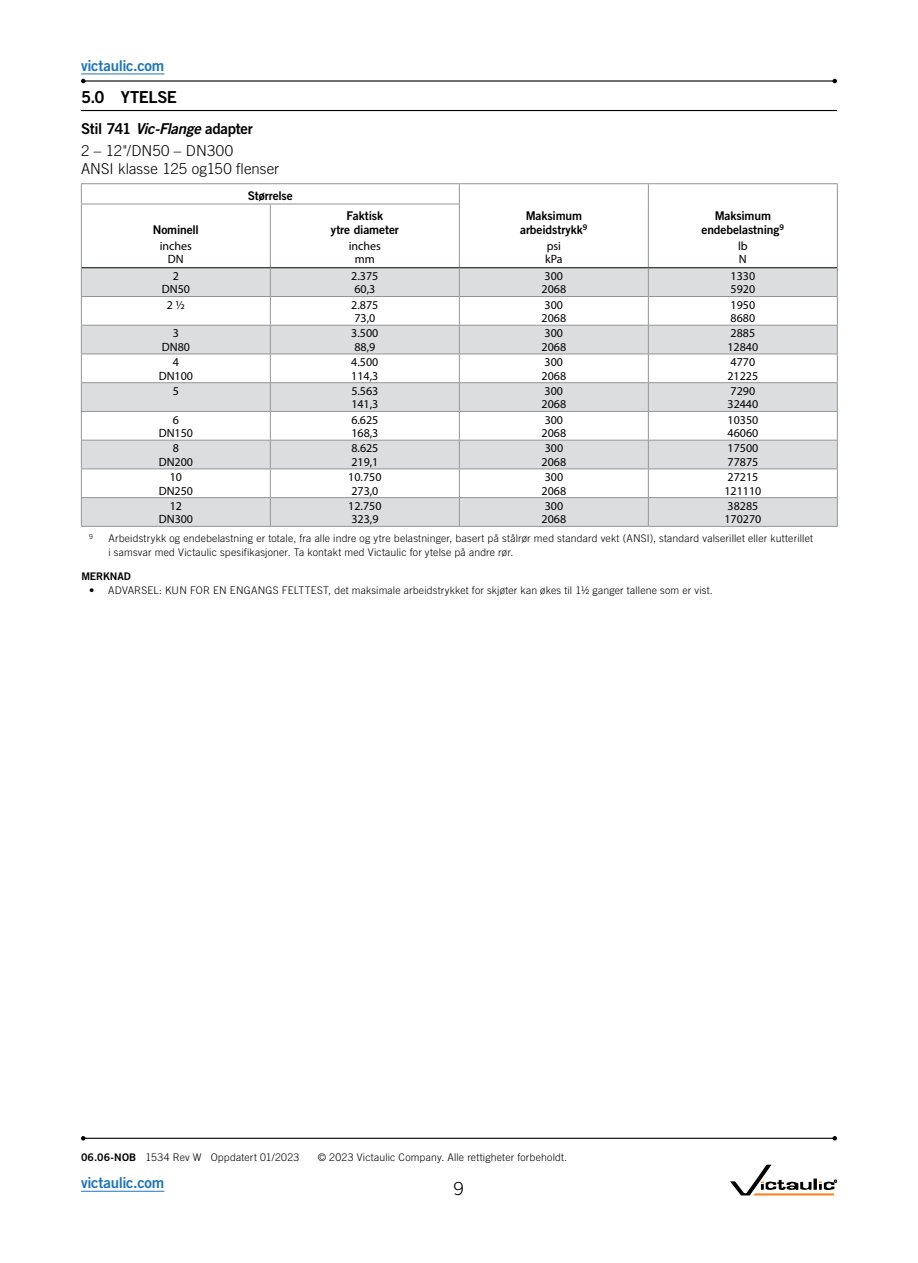
<style>
.page{position:relative;width:918px;height:1263px;background:#fff}
.page>*{position:absolute;margin:0;border:0;box-sizing:border-box;transform-origin:0 0}
.t1{font:300 18px "Trade Gothic LT Std";color:#000}
.t2{font:16.5px "Trade Gothic LT Std Bd 2";letter-spacing:-.03em;color:#000}
.t3{font:300 15px/18px "Trade Gothic LT Std";letter-spacing:.005em;color:#000}
.t4{font:15px "Trade Gothic LT Std Bd 2";letter-spacing:-.02em;color:#1c75bc}
.t5{font:15px "Trade Gothic LT Std Bd 2";letter-spacing:-.02em;color:#000}
.t6{font:12px/13.5px "Myriad Pro";color:#000}
.t7{font:12px/13.5px "Trade Gothic LT Std Bd 2";letter-spacing:-.01em;color:#000;text-align:center}
.t8{font:300 10.5px/13.5px "Trade Gothic LT Std";letter-spacing:.015em;color:#000}
.t9{font:10.5px "Trade Gothic LT Std Bd 2";letter-spacing:-.01em;color:#000}
.t10{font:300 6.9px "Trade Gothic LT Std";color:#000}
.s1{font-family:"Trade Gothic LT Std Bd 2 Obl"}
.s2{font-family:"Trade Gothic LT Std Bd 2";font-weight:400}
</style>
<div class="page">
<hr style="left:81px;top:1191px;width:83px;height:1px;background:#1c75bc">
<hr style="left:81px;top:110px;width:756px;height:1px;background:#000">
<svg style="left:82px;top:268px;width:755px;height:258px;fill:#dcddde"></svg>
<hr style="left:81px;top:526px;width:189px;height:1px;background:#939598">
<hr style="left:270px;top:526px;width:189px;height:1px;background:#939598">
<hr style="left:459px;top:526px;width:189px;height:1px;background:#939598">
<hr style="left:648px;top:526px;width:190px;height:1px;background:#939598">
<svg style="left:648px;top:184px;width:1px;height:20px"></svg>
<hr style="left:81px;top:296px;width:189px;height:1px;background:#939598">
<hr style="left:270px;top:296px;width:189px;height:1px;background:#939598">
<hr style="left:459px;top:296px;width:189px;height:1px;background:#939598">
<hr style="left:648px;top:296px;width:190px;height:1px;background:#939598">
<hr style="left:81px;top:325px;width:189px;height:1px;background:#939598">
<hr style="left:270px;top:325px;width:189px;height:1px;background:#939598">
<hr style="left:459px;top:325px;width:189px;height:1px;background:#939598">
<hr style="left:648px;top:325px;width:190px;height:1px;background:#939598">
<hr style="left:270px;top:204px;width:1px;height:34px;background:#939598">
<hr style="left:81px;top:354px;width:189px;height:1px;background:#939598">
<hr style="left:270px;top:354px;width:189px;height:1px;background:#939598">
<hr style="left:459px;top:354px;width:189px;height:1px;background:#939598">
<hr style="left:648px;top:354px;width:190px;height:1px;background:#939598">
<hr style="left:81px;top:382px;width:189px;height:1px;background:#939598">
<hr style="left:270px;top:382px;width:189px;height:1px;background:#939598">
<hr style="left:459px;top:382px;width:189px;height:1px;background:#939598">
<hr style="left:648px;top:382px;width:190px;height:1px;background:#939598">
<hr style="left:459px;top:204px;width:1px;height:34px;background:#939598">
<hr style="left:81px;top:411px;width:189px;height:1px;background:#939598">
<hr style="left:270px;top:411px;width:189px;height:1px;background:#939598">
<hr style="left:459px;top:411px;width:189px;height:1px;background:#939598">
<hr style="left:648px;top:411px;width:190px;height:1px;background:#939598">
<hr style="left:81px;top:440px;width:189px;height:1px;background:#939598">
<hr style="left:270px;top:440px;width:189px;height:1px;background:#939598">
<hr style="left:459px;top:440px;width:189px;height:1px;background:#939598">
<hr style="left:648px;top:440px;width:190px;height:1px;background:#939598">
<hr style="left:648px;top:204px;width:1px;height:34px;background:#939598">
<hr style="left:837px;top:204px;width:1px;height:34px;background:#939598">
<hr style="left:81px;top:468px;width:189px;height:1px;background:#939598">
<hr style="left:270px;top:468px;width:189px;height:1px;background:#939598">
<hr style="left:459px;top:468px;width:189px;height:1px;background:#939598">
<hr style="left:648px;top:468px;width:190px;height:1px;background:#939598">
<hr style="left:81px;top:497px;width:189px;height:1px;background:#939598">
<svg style="left:81px;top:268px;width:1px;height:258px"></svg>
<hr style="left:270px;top:497px;width:189px;height:1px;background:#939598">
<hr style="left:459px;top:497px;width:189px;height:1px;background:#939598">
<hr style="left:648px;top:497px;width:190px;height:1px;background:#939598">
<hr style="left:837px;top:238px;width:1px;height:30px;background:#939598">
<hr style="left:81px;top:238px;width:1px;height:30px;background:#939598">
<hr style="left:82px;top:267px;width:188px;height:1px;background:#000">
<hr style="left:270px;top:267px;width:189px;height:1px;background:#000">
<hr style="left:459px;top:267px;width:189px;height:1px;background:#000">
<hr style="left:648px;top:267px;width:189px;height:1px;background:#000">
<hr style="left:81px;top:183px;width:189px;height:1px;background:#939598">
<svg style="left:81px;top:184px;width:1px;height:20px"></svg>
<hr style="left:270px;top:183px;width:189px;height:1px;background:#939598">
<hr style="left:81px;top:204px;width:189px;height:1px;background:#939598">
<hr style="left:81px;top:204px;width:1px;height:34px;background:#939598">
<hr style="left:270px;top:204px;width:190px;height:1px;background:#939598">
<hr style="left:459px;top:183px;width:189px;height:1px;background:#939598">
<svg style="left:459px;top:184px;width:1px;height:20px"></svg>
<hr style="left:648px;top:183px;width:190px;height:1px;background:#939598">
<svg style="left:837px;top:184px;width:1px;height:20px"></svg>
<svg style="left:270px;top:238px;width:1px;height:288px"></svg>
<svg style="left:459px;top:238px;width:1px;height:288px"></svg>
<svg style="left:648px;top:238px;width:1px;height:288px"></svg>
<svg style="left:837px;top:268px;width:1px;height:258px"></svg>
<hr style="left:83px;top:80px;width:752px;height:2px;background:#000">
<svg style="left:81px;top:79px;width:5px;height:4px"></svg>
<svg style="left:832px;top:79px;width:5px;height:4px"></svg>
<hr style="left:81px;top:74px;width:83px;height:1px;background:#1c75bc">
<hr style="left:83px;top:1138px;width:752px;height:1px;background:#000">
<svg style="left:81px;top:1136px;width:5px;height:4px"></svg>
<svg style="left:832px;top:1136px;width:5px;height:4px"></svg>
<svg style="left:730px;top:1165px;width:107px;height:30px"></svg>
<h3 class="t4" style="left:81px;top:56px;width:85px">victaulic.com</h3>
<h2 class="t2" style="left:81px;top:87px;width:97px">5.0 YTELSE</h2>
<h3 class="t5" style="left:81px;top:119px;width:173px">Stil 741 <span class="s1">Vic-Flange</span> adapter</h3>
<h3 class="t3" style="left:81px;top:142px;width:200px">2 – 12"/DN50 – DN300<br>ANSI klasse 125 og150 flenser</h3>
<p class="t7" style="left:248px;top:188px;width:47px">Størrelse</p>
<p class="t7" style="left:153px;top:222px;width:48px">Nominell</p>
<p class="t7" style="left:331px;top:209px;width:70px">Faktisk<br>ytre diameter</p>
<p class="t7" style="left:520px;top:209px;width:69px">Maksimum arbeidstrykk<sup>9</sup></p>
<p class="t7" style="left:702px;top:209px;width:84px">Maksimum endebelastning<sup>9</sup></p>
<p class="t6" style="left:160px;top:239px;width:34px;text-align:center">inches<br>DN</p>
<p class="t6" style="left:349px;top:239px;width:34px;text-align:center">inches mm</p>
<p class="t6" style="left:545px;top:239px;width:19px">psi kPa</p>
<p class="t6" style="left:738px;top:239px;width:11px">lb<br>N</p>
<p class="t6" style="left:162px;top:269px;width:30px;text-align:center">2<br>DN50</p>
<p class="t6" style="left:351px;top:269px;width:29px">2.375<br>60,3</p>
<p class="t6" style="left:542px;top:269px;width:26px">300<br>2068</p>
<p class="t6" style="left:731px;top:269px;width:26px">1330<br>5920</p>
<p class="t6" style="left:167px;top:298px;width:19px">2 1/2</p>
<p class="t6" style="left:351px;top:298px;width:29px">2.875<br>73,0</p>
<p class="t6" style="left:542px;top:298px;width:26px">300<br>2068</p>
<p class="t6" style="left:731px;top:298px;width:26px">1950<br>8680</p>
<p class="t6" style="left:162px;top:326px;width:30px;text-align:center">3<br>DN80</p>
<p class="t6" style="left:351px;top:326px;width:29px">3.500<br>88,9</p>
<p class="t6" style="left:542px;top:326px;width:26px">300<br>2068</p>
<p class="t6" style="left:727px;top:326px;width:32px">2885<br>12840</p>
<p class="t6" style="left:159px;top:355px;width:36px;text-align:center">4<br>DN100</p>
<p class="t6" style="left:351px;top:355px;width:29px">4.500<br>114,3</p>
<p class="t6" style="left:542px;top:355px;width:26px">300<br>2068</p>
<p class="t6" style="left:728px;top:355px;width:32px">4770<br>21225</p>
<p class="t6" style="left:173px;top:384px;width:8px">5</p>
<p class="t6" style="left:351px;top:384px;width:29px">5.563<br>141,3</p>
<p class="t6" style="left:542px;top:384px;width:26px">300<br>2068</p>
<p class="t6" style="left:728px;top:384px;width:32px">7290<br>32440</p>
<p class="t6" style="left:159px;top:413px;width:36px;text-align:center">6<br>DN150</p>
<p class="t6" style="left:351px;top:413px;width:29px">6.625<br>168,3</p>
<p class="t6" style="left:542px;top:413px;width:26px">300<br>2068</p>
<p class="t6" style="left:728px;top:413px;width:32px">10350<br>46060</p>
<p class="t6" style="left:159px;top:441px;width:36px;text-align:center">8<br>DN200</p>
<p class="t6" style="left:351px;top:441px;width:29px">8.625<br>219,1</p>
<p class="t6" style="left:542px;top:441px;width:26px">300<br>2068</p>
<p class="t6" style="left:728px;top:441px;width:32px">17500<br>77875</p>
<p class="t6" style="left:159px;top:470px;width:36px;text-align:center">10<br>DN250</p>
<p class="t6" style="left:348px;top:470px;width:35px">10.750<br>273,0</p>
<p class="t6" style="left:542px;top:470px;width:26px">300<br>2068</p>
<p class="t6" style="left:724px;top:470px;width:38px">27215<br>121110</p>
<p class="t6" style="left:159px;top:499px;width:36px;text-align:center">12<br>DN300</p>
<p class="t6" style="left:348px;top:499px;width:35px">12.750<br>323,9</p>
<p class="t6" style="left:542px;top:499px;width:26px">300<br>2068</p>
<p class="t6" style="left:725px;top:499px;width:38px">38285<br>170270</p>
<p class="t10" style="left:89px;top:533px;width:5px">9</p>
<p class="t8" style="left:108px;top:532px;width:706px">Arbeidstrykk og endebelastning er totale, fra alle indre og ytre belastninger, basert på stålrør med standard vekt (ANSI), standard valserillet eller kutterillet i samsvar med Victaulic spesifikasjoner. Ta kontakt med Victaulic for ytelse på andre rør.</p>
<p class="t9" style="left:81px;top:570px;width:51px">MERKNAD</p>
<p class="t8" style="left:89px;top:583px;width:625px">• ADVARSEL: KUN FOR EN ENGANGS FELTTEST, det maksimale arbeidstrykket for skjøter kan økes til 11/2 ganger tallene som er vist.</p>
<p class="t8" style="left:81px;top:1150px;width:220px"><span class="s2">06.06-NOB</span> 1534 Rev W Oppdatert 01/2023</p>
<p class="t8" style="left:318px;top:1150px;width:251px">© 2023 Victaulic Company. Alle rettigheter forbeholdt.</p>
<h3 class="t4" style="left:81px;top:1173px;width:85px">victaulic.com</h3>
<h1 class="t1" style="left:454px;top:1178px;width:12px">9</h1>
</div>
